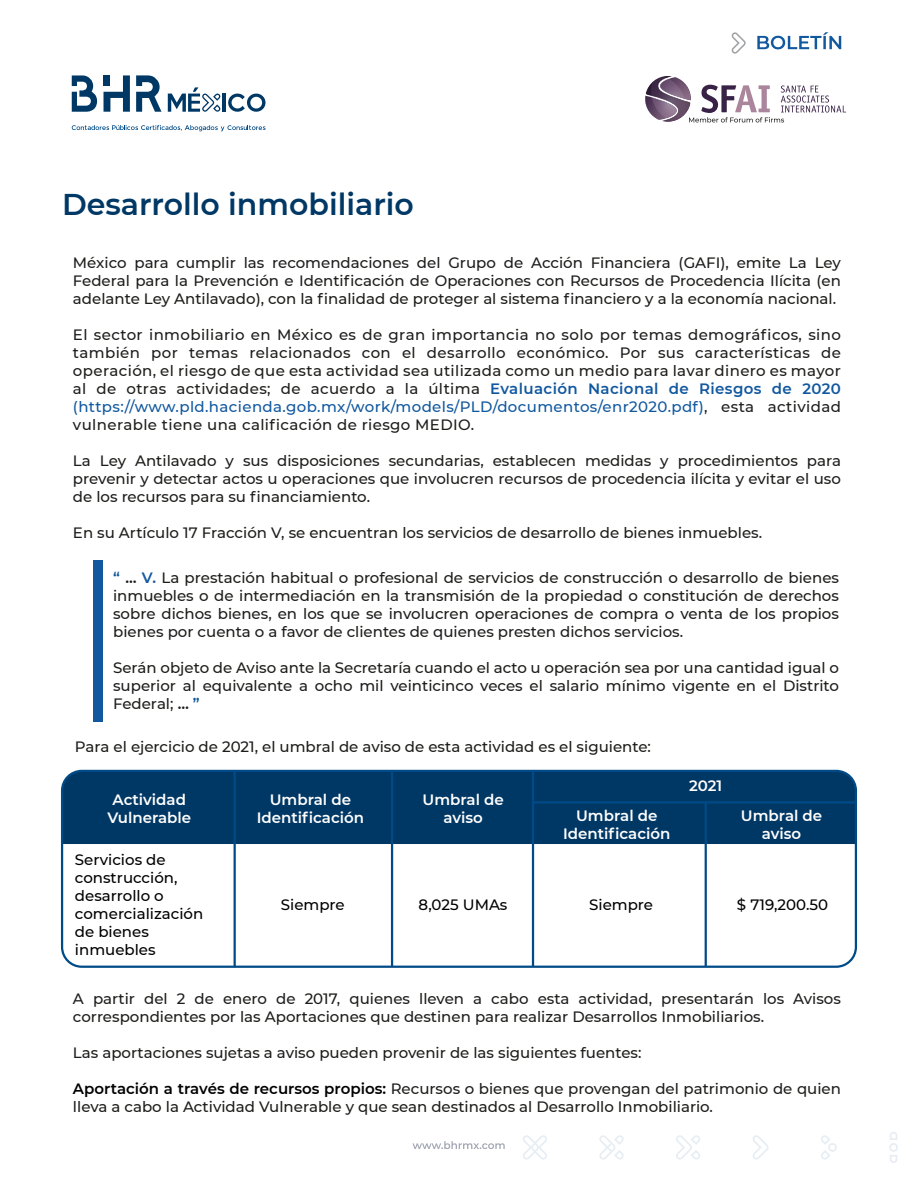
<style>
.page{position:relative;width:918px;height:1188px;background:#fff}
.page>*{position:absolute;margin:0;border:0;box-sizing:border-box;transform-origin:0 0}
.t1{font:600 30px "Montserrat";color:#003865}
.t2{font:500 15px/18px "Montserrat";color:#1d1d1b;text-align:justify}
.t3{font:500 15px/18px "Montserrat";color:#000}
.t4{font:600 15px/18px "Montserrat";color:#fff;text-align:center}
.s1{font-weight:600;color:#11589f}
.s2{color:#11589f}
.s3{font-weight:600}
.s4{font-weight:600;color:#000}
</style>
<div class="page">
<svg style="left:72px;top:125px;width:194px;height:6px"></svg>
<hr style="left:223px;top:94px;width:3px;height:18px;background:#003865">
<svg style="left:228px;top:94px;width:37px;height:18px"></svg>
<svg style="left:168px;top:87px;width:52px;height:25px"></svg>
<svg style="left:72px;top:75px;width:25px;height:37px"></svg>
<svg style="left:136px;top:75px;width:26px;height:37px"></svg>
<svg style="left:104px;top:75px;width:26px;height:37px"></svg>
<svg style="left:645px;top:76px;width:201px;height:46px"></svg>
<svg style="left:676px;top:1135px;width:24px;height:25px"></svg>
<svg style="left:523px;top:1135px;width:24px;height:25px"></svg>
<svg style="left:753px;top:1135px;width:16px;height:25px"></svg>
<svg style="left:889px;top:1132px;width:9px;height:31px"></svg>
<svg style="left:599px;top:1135px;width:25px;height:25px"></svg>
<svg style="left:821px;top:1135px;width:16px;height:25px"></svg>
<svg style="left:413px;top:1141px;width:92px;height:8px"></svg>
<svg style="left:757px;top:32px;width:84px;height:17px"></svg>
<svg style="left:732px;top:32px;width:14px;height:22px"></svg>
<div style="left:93px;top:560px;width:10px;height:162px;background:#11589f"></div>
<div style="left:64px;top:771px;width:790px;height:73px;background:#003865"></div>
<div style="left:61px;top:770px;width:796px;height:198px;border:2px solid #004b87;border-radius:20px"></div>
<hr style="left:234px;top:771px;width:2px;height:196px;background:#004b87">
<hr style="left:532px;top:771px;width:2px;height:196px;background:#004b87">
<hr style="left:533px;top:801px;width:323px;height:2px;background:#004b87">
<hr style="left:391px;top:771px;width:2px;height:196px;background:#004b87">
<hr style="left:705px;top:802px;width:2px;height:165px;background:#004b87">
<h1 class="t1" style="left:62px;top:188px;width:353px">Desarrollo inmobiliario</h1>
<p class="t2" style="left:73px;top:255px;width:770px">México para cumplir las recomendaciones del Grupo de Acción Financiera (GAFI), emite La Ley Federal para la Prevención e Identificación de Operaciones con Recursos de Procedencia Ilícita (en adelante Ley Antilavado), con la finalidad de proteger al sistema financiero y a la economía nacional.</p>
<p class="t2" style="left:73px;top:325px;width:770px">El sector inmobiliario en México es de gran importancia no solo por temas demográficos, sino también por temas relacionados con el desarrollo económico. Por sus características de operación, el riesgo de que esta actividad sea utilizada como un medio para lavar dinero es mayor al de otras actividades; de acuerdo a la última <span class="s1">Evaluación Nacional de Riesgos de 2020 </span><span class="s2">(https://www.pld.hacienda.gob.mx/work/models/PLD/documentos/enr2020.pdf)</span>, esta actividad vulnerable tiene una calificación de riesgo MEDIO.</p>
<p class="t2" style="left:73px;top:453px;width:770px">La Ley Antilavado y sus disposiciones secundarias, establecen medidas y procedimientos para prevenir y detectar actos u operaciones que involucren recursos de procedencia ilícita y evitar el uso de los recursos para su financiamiento.</p>
<p class="t2" style="left:73px;top:523px;width:691px">En su Artículo 17 Fracción V, se encuentran los servicios de desarrollo de bienes inmuebles.</p>
<p class="t2" style="left:113px;top:569px;width:727px"><span class="s1">“</span> <span class="s3">…</span> <span class="s1">V.</span> La prestación habitual o profesional de servicios de construcción o desarrollo de bienes inmuebles o de intermediación en la transmisión de la propiedad o constitución de derechos sobre dichos bienes, en los que se involucren operaciones de compra o venta de los propios bienes por cuenta o a favor de clientes de quienes presten dichos servicios.</p>
<p class="t2" style="left:113px;top:658px;width:727px">Serán objeto de Aviso ante la Secretaría cuando el acto u operación sea por una cantidad igual o superior al equivalente a ocho mil veinticinco veces el salario mínimo vigente en el Distrito Federal; <span class="s3">…</span> <span class="s1">”</span></p>
<p class="t2" style="left:75px;top:737px;width:577px">Para el ejercicio de 2021, el umbral de aviso de esta actividad es el siguiente:</p>
<p class="t4" style="left:107px;top:790px;width:85px">Actividad<br>Vulnerable</p>
<p class="t4" style="left:257px;top:790px;width:109px">Umbral de<br>Identificación</p>
<p class="t4" style="left:423px;top:790px;width:83px">Umbral de aviso</p>
<p class="t4" style="left:689px;top:777px;width:35px">2021</p>
<p class="t4" style="left:563px;top:806px;width:109px">Umbral de<br>Identificación</p>
<p class="t4" style="left:741px;top:806px;width:83px">Umbral de aviso</p>
<p class="t3" style="left:75px;top:852px;width:130px">Servicios de construcción, desarrollo o comercialización de bienes inmuebles</p>
<p class="t3" style="left:281px;top:897px;width:65px">Siempre</p>
<p class="t3" style="left:419px;top:895px;width:90px">8,025 UMAs</p>
<p class="t3" style="left:589px;top:897px;width:65px">Siempre</p>
<p class="t3" style="left:737px;top:895px;width:93px">$ 719,200.50</p>
<p class="t2" style="left:73px;top:989px;width:770px">A partir del 2 de enero de 2017, quienes lleven a cabo esta actividad, presentarán los Avisos correspondientes por las Aportaciones que destinen para realizar Desarrollos Inmobiliarios.</p>
<p class="t2" style="left:73px;top:1043px;width:570px">Las aportaciones sujetas a aviso pueden provenir de las siguientes fuentes:</p>
<p class="t2" style="left:73px;top:1079px;width:770px"><span class="s4">Aportación a través de recursos propios:</span> Recursos o bienes que provengan del patrimonio de quien lleva a cabo la Actividad Vulnerable y que sean destinados al Desarrollo Inmobiliario.</p>
</div>
